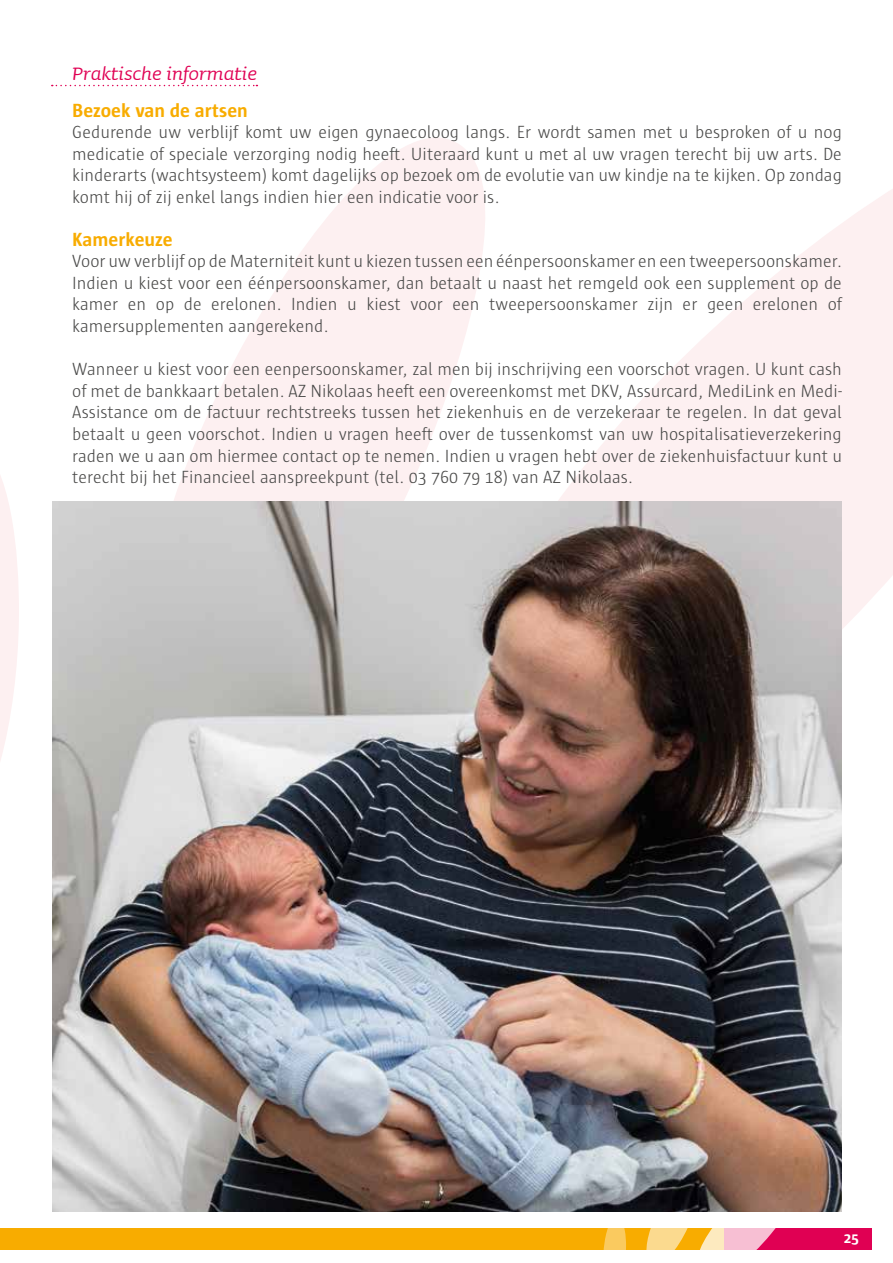
<style>
.page{position:relative;width:893px;height:1263px;background:#fff}
.page>*{position:absolute;margin:0;border:0;box-sizing:border-box;transform-origin:0 0}
.t1{font:italic 24px "Sauna";color:#e00053}
.t2{font:700 19.5px "Sun";color:#f8ac00}
.t3{font:300 18px/21.6px "Sun";color:#4a4a49;text-align:justify}
.t4{font:700 15px "Sun";color:#fff}
</style>
<div class="page">
<svg style="left:0;top:476px;width:19px;height:284px"></svg>
<svg style="left:503px;top:189px;width:390px;height:440px"></svg>
<svg style="left:131px;top:138px;width:372px;height:364px;fill:#fdf0f1"></svg>
<div style="left:723px;top:1228px;width:149px;height:22px;background:#e00053"></div>
<div style="left:0;top:1228px;width:724px;height:22px;background:#f8ac00"></div>
<svg style="left:603px;top:1228px;width:23px;height:22px"></svg>
<svg style="left:646px;top:1228px;width:130px;height:22px"></svg>
<svg style="left:52px;top:85px;width:205px;height:1px"></svg>
<img style="left:52px;top:502px;width:790px;height:710px">
<h1 class="t1" style="left:72px;top:58px;width:186px">Praktische informatie</h1>
<p class="t2" style="left:72px;top:99px;width:177px">Bezoek van de artsen</p>
<p class="t3" style="left:72px;top:121px;width:771px">Gedurende uw verblijf komt uw eigen gynaecoloog langs. Er wordt samen met u besproken of u nog medicatie of speciale verzorging nodig heeft. Uiteraard kunt u met al uw vragen terecht bij uw arts. De kinderarts (wachtsysteem) komt dagelijks op bezoek om de evolutie van uw kindje na te kijken. Op zondag komt hij of zij enkel langs indien hier een indicatie voor is.</p>
<p class="t2" style="left:72px;top:228px;width:102px">Kamerkeuze</p>
<p class="t3" style="left:72px;top:250px;width:771px">Voor uw verblijf op de Materniteit kunt u kiezen tussen een éénpersoonskamer en een tweepersoonskamer.<br>Indien u kiest voor een éénpersoonskamer, dan betaalt u naast het remgeld ook een supplement op de kamer en op de erelonen. Indien u kiest voor een tweepersoonskamer zijn er geen erelonen of kamersupplementen aangerekend.</p>
<p class="t3" style="left:72px;top:358px;width:771px">Wanneer u kiest voor een eenpersoonskamer, zal men bij inschrijving een voorschot vragen. U kunt cash of met de bankkaart betalen. AZ Nikolaas heeft een overeenkomst met DKV, Assurcard, MediLink en Medi-Assistance om de factuur rechtstreeks tussen het ziekenhuis en de verzekeraar te regelen. In dat geval betaalt u geen voorschot. Indien u vragen heeft over de tussenkomst van uw hospitalisatieverzekering raden we u aan om hiermee contact op te nemen. Indien u vragen hebt over de ziekenhuisfactuur kunt u terecht bij het Financieel aanspreekpunt (tel. 03 760 79 18) van AZ Nikolaas.</p>
<p class="t4" style="left:844px;top:1229px;width:16px">25</p>
</div>
